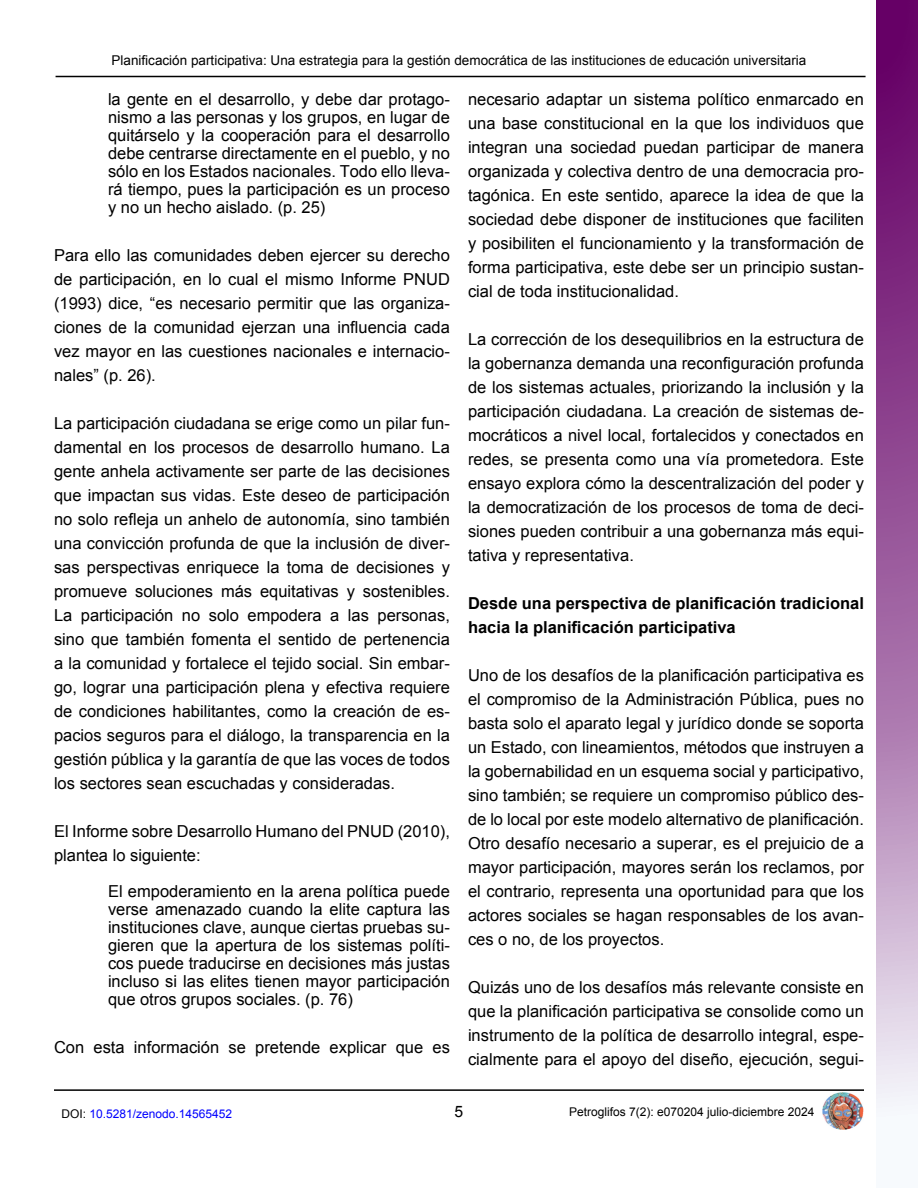
<style>
.page{position:relative;width:918px;height:1188px;background:#fff}
.page>*{position:absolute;margin:0;border:0;box-sizing:border-box;transform-origin:0 0}
.t1{font:16.5px/24px "Arial";color:#000;text-align:justify}
.t2{font:700 16.5px/24px "Arial";color:#000}
.t3{font:15.75px "Arial";color:#000}
.t4{font:13.5px "Arial";color:#000}
.t5{font:12px "Arial";color:#000}
.t6{font:12px "Arial";color:#00f}
.s1{color:#000}
</style>
<div class="page">
<hr style="left:56px;top:76px;width:810px;height:1px;background:#000">
<img style="left:822px;top:1092px;width:42px;height:38px">
<hr style="left:54px;top:1089px;width:810px;height:2px;background:#000">
<svg style="left:876px;top:0;width:42px;height:1108px;background:#a064a2"></svg>
<p class="t4" style="left:112px;top:51px;width:696px">Planificación participativa: Una estrategia para la gestión democrática de las instituciones de educación universitaria</p>
<h2 class="t1" style="left:108px;top:90px;width:343px;line-height:18px">la gente en el desarrollo, y debe dar protago&shy;nismo a las personas y los grupos, en lugar de quitárselo y la cooperación para el desarrollo debe centrarse directamente en el pueblo, y no sólo en los Estados nacionales. Todo ello lleva&shy;rá tiempo, pues la participación es un proceso y no un hecho aislado. (p. 25)</h2>
<h2 class="t1" style="left:54px;top:243px;width:397px">Para ello las comunidades deben ejercer su derecho de participación, en lo cual el mismo Informe PNUD (1993) dice, “es necesario permitir que las organiza&shy;ciones de la comunidad ejerzan una influencia cada vez mayor en las cuestiones nacionales e internacio&shy;nales” (p. 26).</h2>
<h2 class="t1" style="left:54px;top:411px;width:397px">La participación ciudadana se erige como un pilar fun&shy;damental en los procesos de desarrollo humano. La gente anhela activamente ser parte de las decisiones que impactan sus vidas. Este deseo de participación no solo refleja un anhelo de autonomía, sino también una convicción profunda de que la inclusión de diver&shy;sas perspectivas enriquece la toma de decisiones y promueve soluciones más equitativas y sostenibles.<br>La participación no solo empodera a las personas, sino que también fomenta el sentido de pertenencia a la comunidad y fortalece el tejido social. Sin embar&shy;go, lograr una participación plena y efectiva requiere de condiciones habilitantes, como la creación de es&shy;pacios seguros para el diálogo, la transparencia en la gestión pública y la garantía de que las voces de todos los sectores sean escuchadas y consideradas.</h2>
<h2 class="t1" style="left:54px;top:819px;width:397px">El Informe sobre Desarrollo Humano del PNUD (2010), plantea lo siguiente:</h2>
<h2 class="t1" style="left:108px;top:882px;width:343px;line-height:18px">El empoderamiento en la arena política puede verse amenazado cuando la elite captura las instituciones clave, aunque ciertas pruebas su&shy;gieren que la apertura de los sistemas políti&shy;cos puede traducirse en decisiones más justas incluso si las elites tienen mayor participación que otros grupos sociales. (p. 76)</h2>
<h2 class="t1" style="left:54px;top:1035px;width:397px">Con esta información se pretende explicar que es</h2>
<h2 class="t1" style="left:468px;top:87px;width:397px">necesario adaptar un sistema político enmarcado en una base constitucional en la que los individuos que integran una sociedad puedan participar de manera organizada y colectiva dentro de una democracia pro&shy;tagónica. En este sentido, aparece la idea de que la sociedad debe disponer de instituciones que faciliten y posibiliten el funcionamiento y la transformación de forma participativa, este debe ser un principio sustan&shy;cial de toda institucionalidad.</h2>
<h2 class="t1" style="left:468px;top:327px;width:397px">La corrección de los desequilibrios en la estructura de la gobernanza demanda una reconfiguración profunda de los sistemas actuales, priorizando la inclusión y la participación ciudadana. La creación de sistemas de&shy;mocráticos a nivel local, fortalecidos y conectados en redes, se presenta como una vía prometedora. Este ensayo explora cómo la descentralización del poder y la democratización de los procesos de toma de deci&shy;siones pueden contribuir a una gobernanza más equi&shy;tativa y representativa.</h2>
<h2 class="t2" style="left:468px;top:592px;width:398px">Desde una perspectiva de planificación tradicional hacia la planificación participativa</h2>
<h2 class="t1" style="left:468px;top:663px;width:397px">Uno de los desafíos de la planificación participativa es el compromiso de la Administración Pública, pues no basta solo el aparato legal y jurídico donde se soporta un Estado, con lineamientos, métodos que instruyen a la gobernabilidad en un esquema social y participativo, sino también; se requiere un compromiso público des&shy;de lo local por este modelo alternativo de planificación.<br>Otro desafío necesario a superar, es el prejuicio de a mayor participación, mayores serán los reclamos, por el contrario, representa una oportunidad para que los actores sociales se hagan responsables de los avan&shy;ces o no, de los proyectos.</h2>
<h2 class="t1" style="left:468px;top:975px;width:397px">Quizás uno de los desafíos más relevante consiste en que la planificación participativa se consolide como un instrumento de la política de desarrollo integral, espe&shy;cialmente para el apoyo del diseño, ejecución, segui-</h2>
<p class="t6" style="left:62px;top:1106px;width:172px"><span class="s1">DOI:</span> 10.5281/zenodo.14565452</p>
<p class="t3" style="left:455px;top:1101px;width:10px">5</p>
<p class="t5" style="left:569px;top:1104px;width:247px">Petroglifos 7(2): e070204 julio-diciembre 2024</p>
</div>
